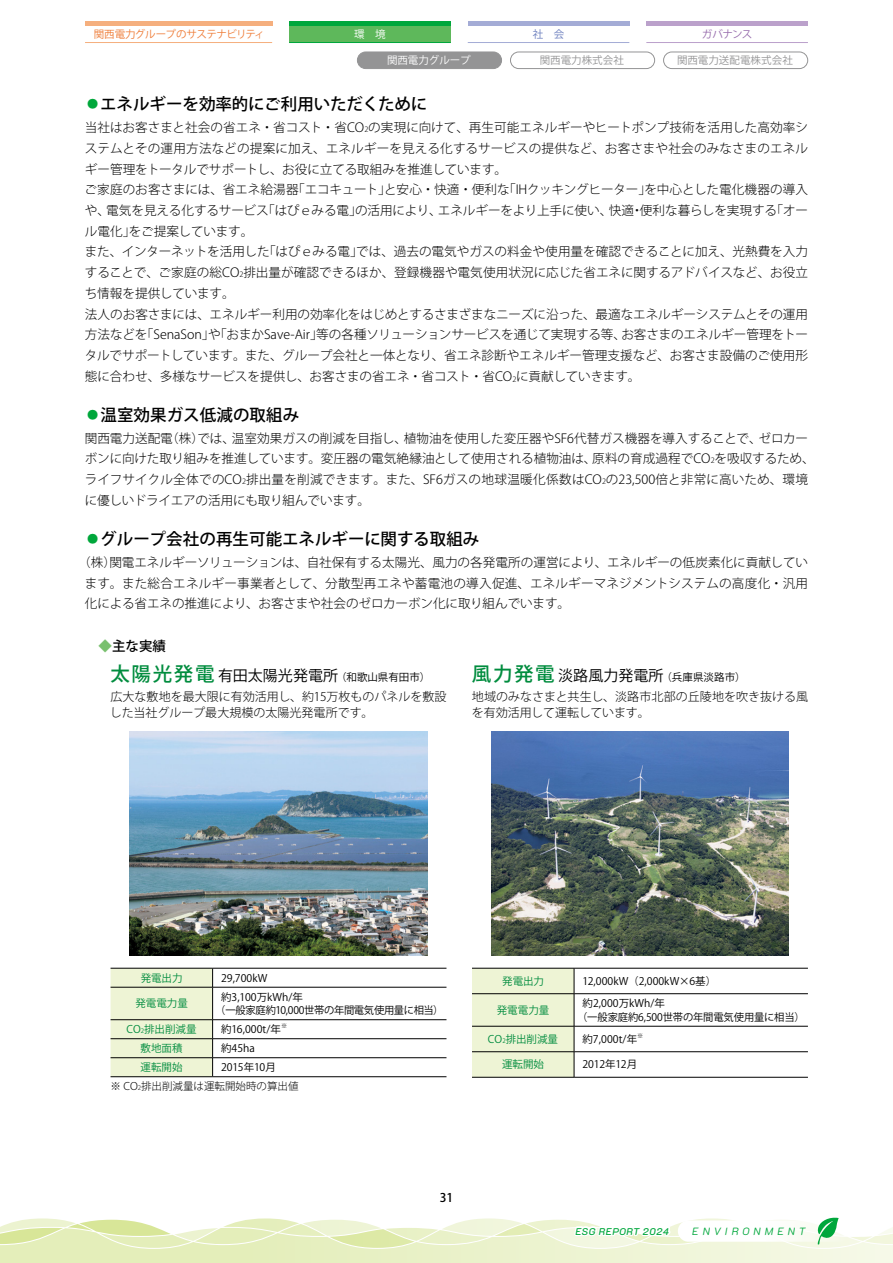
<style>
.page{position:relative;width:893px;height:1263px;background:#fff}
.page>*{position:absolute;margin:0;border:0;box-sizing:border-box;transform-origin:0 0}
.t1{font:500 16.5px "Koz Go Pr 6 N";color:#000}
.t2{font:500 13.5px "Koz Go Pr 6 N";color:#000}
.t3{font:300 12.6px/20.7px "Koz Go Pr 6 N";letter-spacing:-.005em;color:#000}
.t4{font:300 12px/16.5px "Koz Go Pr 6 N";color:#000}
.t5{font:500 12px "Koz Go Pr 6 N";color:#000}
.t6{font:10.5px/13.5px "Koz Go Pr 6 N";letter-spacing:-.005em;color:#000}
.t7{font:10.5px "Koz Go Pr 6 N";color:#008c3e}
.t8{font:10.5px/13.5px "Koz Go Pr 6 N";letter-spacing:-.025em;color:#000}
.t9{font:300 10.5px/19.2px "Koz Go Pr 6 N";color:#000}
.t10{font:10.5px "Koz Go Pr 6 N";letter-spacing:.005em;color:#949495}
.t11{font:10.5px "Koz Go Pr 6 N";letter-spacing:-.04em;color:#ee7b36}
.t12{font:10.5px "Koz Go Pr 6 N";letter-spacing:-.005em;color:#fff}
.t13{font:italic 300 10.5px "K2 D";letter-spacing:.38em;color:#00a73c}
.t14{font:10.5px "Koz Go Pr 6 N";letter-spacing:-.055em;color:#9569ab}
.t15{font:10.5px "Koz Go Pr 6 N";color:#6a7dbd}
.t16{font:italic 500 9.75px "K2 D";letter-spacing:.05em;color:#00a73c}
.t17{font:6.15px "Koz Go Pr 6 N";color:#000}
.s1{color:#00a73b}
.s2{font-size:7.35px}
.s3{color:#79c06e}
.s4{font-weight:500;font-size:19.5px;color:#008c3e}
.s5{font-size:15px}
.s6{font-size:6.15px}
.s7{font-weight:400}
</style>
<div class="page">
<div style="left:85px;top:21px;width:187px;height:5px;background:#f5af7e"></div>
<hr style="left:85px;top:42px;width:187px;height:1px;background:#f5af7e">
<div style="left:646px;top:21px;width:162px;height:5px;background:#bba1cb"></div>
<hr style="left:646px;top:42px;width:162px;height:1px;background:#bba1cb">
<div style="left:468px;top:21px;width:161px;height:5px;background:#a4acd6"></div>
<hr style="left:468px;top:42px;width:161px;height:1px;background:#a4acd6">
<div style="left:289px;top:21px;width:162px;height:22px;background:#5eb85b"></div>
<div style="left:289px;top:21px;width:162px;height:5px;background:#00a73c"></div>
<hr style="left:289px;top:42px;width:162px;height:1px;background:#00a73c">
<svg style="left:0;top:1217px;width:893px;height:46px"></svg>
<div style="left:663px;top:52px;width:145px;height:17px;border:1px solid #949495;border-radius:8px"></div>
<div style="left:510px;top:52px;width:145px;height:17px;border:1px solid #949495;border-radius:8px"></div>
<div style="left:357px;top:52px;width:145px;height:17px;background:#949495;border-radius:8px"></div>
<div style="left:357px;top:52px;width:145px;height:17px;border:1px solid #949495;border-radius:8px"></div>
<hr style="left:213px;top:968px;width:233px;height:1px;background:#000">
<hr style="left:213px;top:987px;width:233px;height:1px;background:#000">
<hr style="left:213px;top:1019px;width:233px;height:1px;background:#000">
<hr style="left:213px;top:1038px;width:233px;height:1px;background:#000">
<hr style="left:213px;top:1057px;width:233px;height:1px;background:#000">
<hr style="left:213px;top:1076px;width:233px;height:1px;background:#000">
<svg style="left:111px;top:968px;width:102px;height:109px;background:#e1e7ca"></svg>
<img style="left:130px;top:732px;width:297px;height:223px">
<hr style="left:574px;top:968px;width:234px;height:1px;background:#000">
<hr style="left:574px;top:993px;width:234px;height:1px;background:#000">
<hr style="left:574px;top:1026px;width:234px;height:1px;background:#000">
<hr style="left:574px;top:1051px;width:234px;height:1px;background:#000">
<hr style="left:472px;top:1077px;width:102px;height:1px;background:#000">
<hr style="left:574px;top:1077px;width:234px;height:1px;background:#000">
<svg style="left:472px;top:968px;width:103px;height:109px;background:#e3e8cb"></svg>
<img style="left:491px;top:732px;width:298px;height:223px">
<p class="t11" style="left:94px;top:28px;width:173px">関西電力グループのサステナビリティ</p>
<p class="t12" style="left:354px;top:28px;width:33px">環　境</p>
<p class="t15" style="left:533px;top:28px;width:33px">社　会</p>
<p class="t14" style="left:702px;top:28px;width:52px">ガバナンス</p>
<p class="t12" style="left:387px;top:54px;width:85px">関西電力グループ</p>
<p class="t10" style="left:540px;top:54px;width:86px">関西電力株式会社</p>
<p class="t10" style="left:677px;top:54px;width:117px">関西電力送配電株式会社</p>
<h1 class="t1" style="left:84px;top:95px;width:345px"><span class="s1">⃝</span>エネルギーを効率的にご利用いただくために</h1>
<p class="t3" style="left:85px;top:117px;width:725px">当社はお客さまと社会の省エネ・省コスト・省CO<span class="s2">2</span>の実現に向けて、再生可能エネルギーやヒートポンプ技術を活用した高効率システムとその運用方法などの提案に加え、エネルギーを見える化するサービスの提供など、お客さまや社会のみなさまのエネルギー管理をトータルでサポートし、お役に立てる取組みを推進しています。<br>ご家庭のお客さまには、省エネ給湯器「エコキュート」と安心・快適・便利な「IHクッキングヒーター」を中心とした電化機器の導入や、電気を見える化するサービス「はぴｅみる電」の活用により、エネルギーをより上手に使い、快適・便利な暮らしを実現する「オール電化」をご提案しています。<br>また、インターネットを活用した「はぴｅみる電」では、過去の電気やガスの料金や使用量を確認できることに加え、光熱費を入力することで、ご家庭の総CO<span class="s2">2</span>排出量が確認できるほか、登録機器や電気使用状況に応じた省エネに関するアドバイスなど、お役立ち情報を提供しています。<br>法人のお客さまには、エネルギー利用の効率化をはじめとするさまざまなニーズに沿った、最適なエネルギーシステムとその運用方法などを「SenaSon」や「おまかSave-Air」等の各種ソリューションサービスを通じて実現する等、お客さまのエネルギー管理をトータルでサポートしています。また、グループ会社と一体となり、省エネ診断やエネルギー管理支援など、お客さま設備のご使用形態に合わせ、多様なサービスを提供し、お客さまの省エネ・省コスト・省CO<sub>2</sub>に貢献していきます。</p>
<h1 class="t1" style="left:84px;top:406px;width:216px"><span class="s1">⃝</span>温室効果ガス低減の取組み</h1>
<p class="t3" style="left:85px;top:428px;width:731px">関西電力送配電（株）では、温室効果ガスの削減を目指し、植物油を使用した変圧器やSF6代替ガス機器を導入することで、ゼロカーボンに向けた取り組みを推進しています。変圧器の電気絶縁油として使用される植物油は、原料の育成過程でCO<span class="s2">2</span>を吸収するため、ライフサイクル全体でのCO<span class="s2">2</span>排出量を削減できます。また、SF6ガスの地球温暖化係数はCO<span class="s2">2</span>の23,500倍と非常に高いため、環境に優しいドライエアの活用にも取り組んでいます。</p>
<h1 class="t1" style="left:84px;top:530px;width:397px"><span class="s1">⃝</span>グループ会社の再生可能エネルギーに関する取組み</h1>
<p class="t3" style="left:85px;top:552px;width:725px;text-align:justify;text-indent:-7px">（株）関電エネルギーソリューションは、自社保有する太陽光、風力の各発電所の運営により、エネルギーの低炭素化に貢献しています。また総合エネルギー事業者として、分散型再エネや蓄電池の導入促進、エネルギーマネジメントシステムの高度化・汎用化による省エネの推進により、お客さまや社会のゼロカーボン化に取り組んでいます。</p>
<p class="t2" style="left:99px;top:638px;width:69px"><span class="s3">◆</span>主な実績</p>
<p class="t6" style="left:110px;top:671px;width:321px"><span class="s4">太陽光発電</span><span class="s5">有田太陽光発電所</span>（和歌山県有田市）</p>
<p class="t4" style="left:110px;top:688px;width:338px">広大な敷地を最大限に有効活用し、約15万枚ものパネルを敷設した当社グループ最大規模の太陽光発電所です。</p>
<p class="t6" style="left:472px;top:671px;width:275px"><span class="s4">風力発電</span><span class="s5">淡路風力発電所</span>（兵庫県淡路市）</p>
<p class="t4" style="left:472px;top:688px;width:338px">地域のみなさまと共生し、淡路市北部の丘陵地を吹き抜ける風を有効活用して運転しています。</p>
<p class="t7" style="left:141px;top:972px;width:43px">発電出力</p>
<p class="t6" style="left:221px;top:971px;width:48px">29,700kW</p>
<p class="t7" style="left:135px;top:998px;width:54px">発電電力量</p>
<p class="t8" style="left:215px;top:990px;width:230px;text-indent:6px">約3,100万kWh/年<br>（一般家庭約10,000世帯の年間電気使用量に相当）</p>
<p class="t7" style="left:127px;top:1023px;width:72px">CO<span class="s6">2</span>排出削減量</p>
<p class="t6" style="left:221px;top:1023px;width:62px">約16,000t/年</p>
<p class="t17" style="left:281px;top:1022px;width:8px">※</p>
<p class="t7" style="left:140px;top:1042px;width:44px">敷地面積</p>
<p class="t6" style="left:221px;top:1042px;width:35px">約45ha</p>
<p class="t7" style="left:141px;top:1061px;width:43px">運転開始</p>
<p class="t9" style="left:110px;top:1058px;width:190px;text-indent:111px"><span class="s7">2015年10月<br></span>※ CO<span class="s6">2</span>排出削減量は運転開始時の算出値</p>
<p class="t7" style="left:502px;top:975px;width:43px">発電出力</p>
<p class="t6" style="left:582px;top:974px;width:135px">12,000kW（2,000kW×6基）</p>
<p class="t7" style="left:497px;top:1004px;width:54px">発電電力量</p>
<p class="t6" style="left:577px;top:997px;width:229px;text-indent:5px">約2,000万kWh/年<br>（一般家庭約6,500世帯の年間電気使用量に相当）</p>
<p class="t7" style="left:488px;top:1033px;width:72px">CO<span class="s6">2</span>排出削減量</p>
<p class="t6" style="left:582px;top:1032px;width:56px">約7,000t/年</p>
<p class="t17" style="left:637px;top:1032px;width:8px">※</p>
<p class="t7" style="left:502px;top:1059px;width:43px">運転開始</p>
<p class="t6" style="left:582px;top:1058px;width:56px">2012年12月</p>
<p class="t5" style="left:440px;top:1191px;width:15px">31</p>
<p class="t16" style="left:576px;top:1225px;width:95px">ESG REPORT 2024</p>
<p class="t13" style="left:692px;top:1225px;width:115px">ENVIRONMENT</p>
</div>
